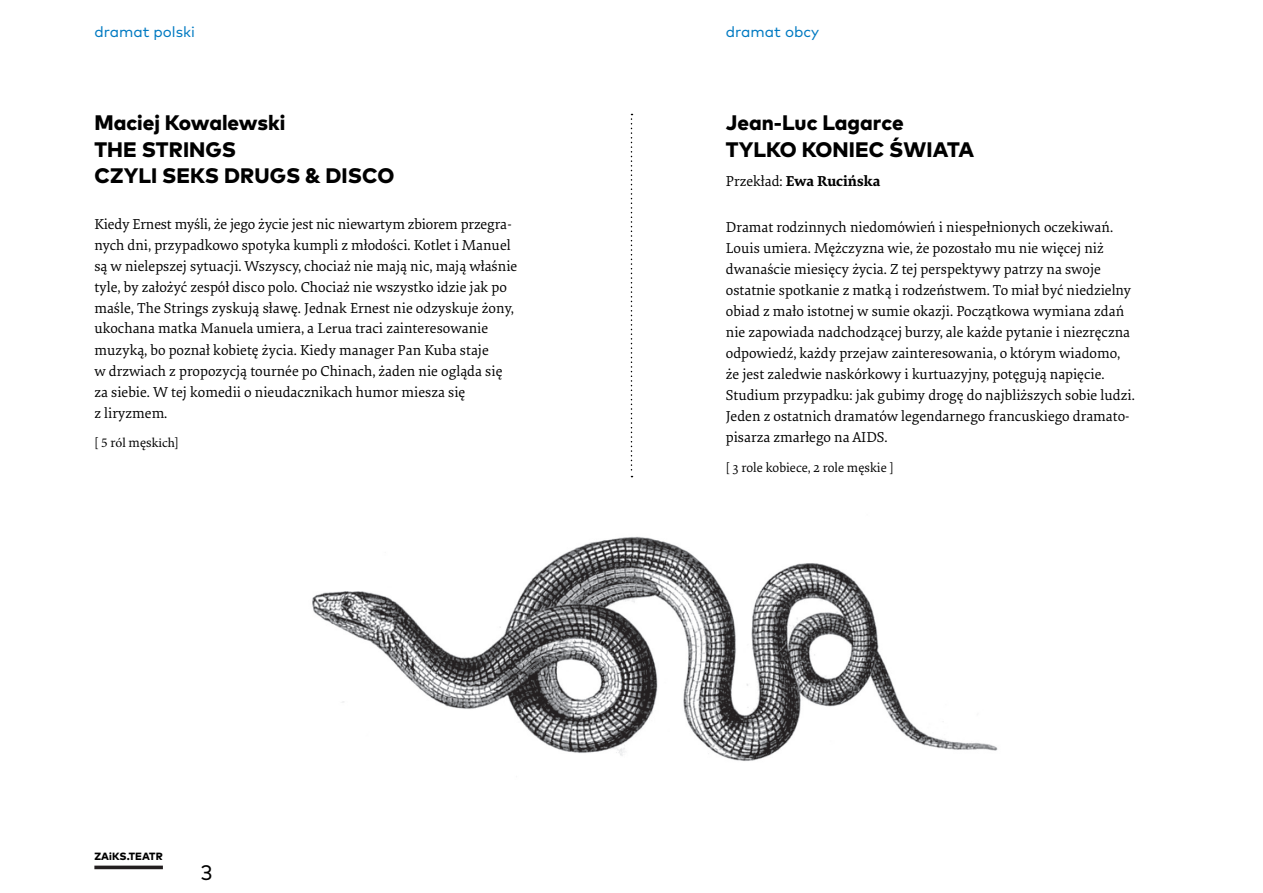
<style>
.page{position:relative;width:1263px;height:893px;background:#fff}
.page>*{position:absolute;margin:0;border:0;box-sizing:border-box;transform-origin:0 0}
.t1{font:800 21px/26.2px "Mark OT";color:#000}
.t2{font:21px "Mark Pro";color:#000}
.t3{font:15px/21px "Elena Basic";color:#000}
.t4{font:15px "Mark Pro";color:#007ac2}
.t5{font:700 15px "Elena Basic";color:#000}
.t6{font:13.5px "Elena Basic";color:#000}
.t7{font:13.5px "Minion Pro";color:#000}
.t8{font:800 10.5px "Mark OT";letter-spacing:.01em;color:#000}
.s1{font-family:"Minion Pro"}
.s2{font-family:"Elena Basic"}
.s3{font-weight:400}
</style>
<div class="page">
<svg style="left:631px;top:114px;width:1px;height:363px"></svg>
<hr style="left:94px;top:866px;width:69px;height:3px;background:#231f20">
<img style="left:312px;top:536px;width:686px;height:225px">
<p class="t4" style="left:94px;top:21px;width:102px">dramat polski</p>
<h1 class="t1" style="left:94px;top:109px;width:301px">Maciej Kowalewski<br>THE STRINGS<br>CZYLI SEKS DRUGS &amp; DISCO</h1>
<p class="t3" style="left:94px;top:213px;width:424px">Kiedy Ernest myśli, że jego życie jest nic niewartym zbiorem przegra&shy;nych dni, przypadkowo spotyka kumpli z młodości. Kotlet i Manuel są w nielepszej sytuacji. Wszyscy, chociaż nie mają nic, mają właśnie tyle, by założyć zespół disco polo. Chociaż nie wszystko idzie jak po maśle, The Strings zyskują sławę. Jednak Ernest nie odzyskuje żony, ukochana matka <span class="s1">Manuela</span> umiera, a <span class="s1">Lerua</span> traci zainteresowanie</p>
<p class="t3" style="left:94px;top:339px;width:410px">muzyką, bo poznał kobietę życia. Kiedy manager Pan Kuba staje w drzwiach z propozycją tournée po Chinach, żaden nie ogląda się za siebie. W tej komedii o nieudacznikach humor miesza się<br>z liryzmem.</p>
<p class="t7" style="left:94px;top:434px;width:86px"><span class="s2">[</span> 5 <span class="s2">r</span>ól <span class="s2">męs</span>kich<span class="s2">]</span></p>
<p class="t8" style="left:94px;top:849px;width:70px">ZAiKS.TEATR</p>
<h1 class="t2" style="left:201px;top:857px;width:13px">3</h1>
<p class="t4" style="left:726px;top:21px;width:95px">dramat obcy</p>
<h1 class="t1" style="left:726px;top:109px;width:250px;line-height:27px">Jean-Luc Lagarce<br>TYLKO KONIEC ŚWIATA</h1>
<p class="t5" style="left:726px;top:170px;width:156px"><span class="s3">Przekład:</span> Ewa Rucińska</p>
<p class="t3" style="left:726px;top:216px;width:410px">Dramat rodzinnych niedomówień i niespełnionych oczekiwań.<br>Louis umiera. Mężczyzna wie, że pozostało mu nie więcej niż dwanaście miesięcy życia. Z tej perspektywy patrzy na swoje ostatnie spotkanie z matką i rodzeństwem. To miał być niedzielny obiad z mało istotnej w sumie okazji. Początkowa wymiana zdań nie zapowiada nadchodzącej burzy, ale każde pytanie i niezręczna odpowiedź, każdy przejaw zainteresowania, o którym wiadomo, że jest zaledwie naskórkowy i kurtuazyjny, potęgują napięcie.<br>Studium przypadku: jak gubimy drogę do najbliższych sobie ludzi.<br>Jeden z ostatnich dramatów legendarnego francuskiego dramato&shy;pisarza zmarłego na AIDS.</p>
<p class="t6" style="left:726px;top:459px;width:169px">[ 3 role kobiece, 2 role męskie ]</p>
</div>
